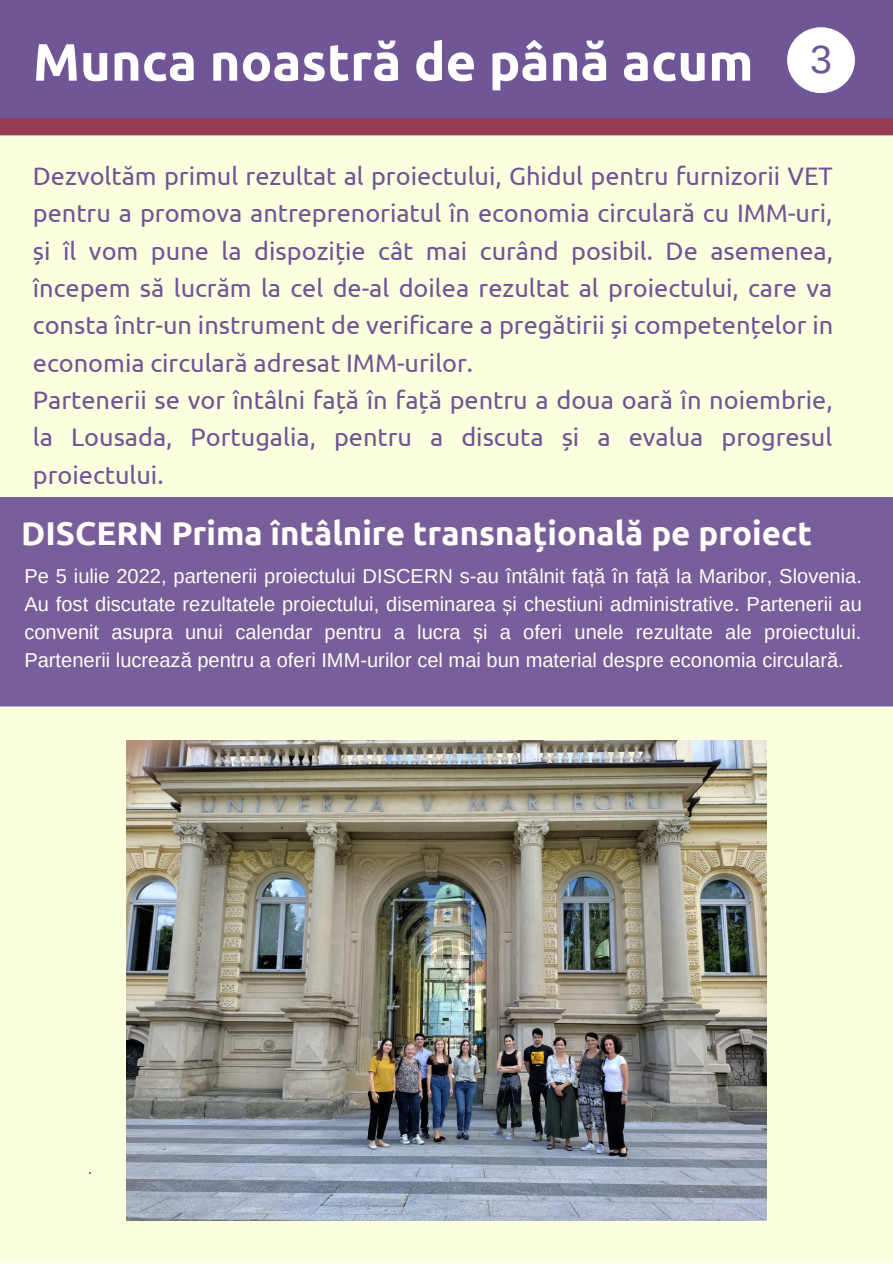
<style>
.page{position:relative;width:893px;height:1264px;background:#fff}
.page>*{position:absolute;margin:0;border:0;box-sizing:border-box;transform-origin:0 0}
.t1{font:700 52.5px "Ubuntu";color:#fff}
.t2{font:700 33px "Ubuntu";color:#fffcf9}
.t3{font:25.35px/37.3px "Ubuntu";color:#705597}
.t4{font:20.1px/28px "Arimo";color:#fffcf9;text-align:justify}
</style>
<div class="page">
<div style="left:0;top:0;width:892px;height:1262px;background:#fcffde"></div>
<div style="left:0;top:0;width:892px;height:134px;background:#705597"></div>
<div style="left:0;top:497px;width:892px;height:209px;background:#785f9b"></div>
<div style="left:787px;top:27px;width:67px;height:66px;background:#fff;border-radius:50%"></div>
<div style="left:0;top:118px;width:892px;height:17px;background:#963d54"></div>
<img style="left:126px;top:740px;width:640px;height:480px">
<h1 class="t1" style="left:33px;top:32px;width:800px">Munca noastră de până acum <sup>3</sup></h1>
<p class="t3" style="left:33px;top:157px;width:801px">Dezvoltăm primul rezultat al proiectului, Ghidul pentru furnizorii VET pentru a promova antreprenoriatul în economia circulară cu IMM-uri, și îl vom pune la dispoziție cât mai curând posibil. De asemenea, începem să lucrăm la cel de-al doilea rezultat al proiectului, care va consta într-un instrument de verificare a pregătirii și competențelor in economia circulară adresat IMM-urilor.<br>Partenerii se vor întâlni față în față pentru a doua oară în noiembrie, la Lousada, Portugalia, pentru a discuta și a evalua progresul proiectului.</p>
<h2 class="t2" style="left:21px;top:514px;width:792px">DISCERN Prima întâlnire transnațională pe proiect</h2>
<p class="t4" style="left:24px;top:561px;width:839px">Pe 5 iulie 2022, partenerii proiectului DISCERN s-au întâlnit față în față la Maribor, Slovenia.<br>Au fost discutate rezultatele proiectului, diseminarea și chestiuni administrative. Partenerii au convenit asupra unui calendar pentru a lucra și a oferi unele rezultate ale proiectului.<br>Partenerii lucrează pentru a oferi IMM-urilor cel mai bun material despre economia circulară.</p>
</div>
